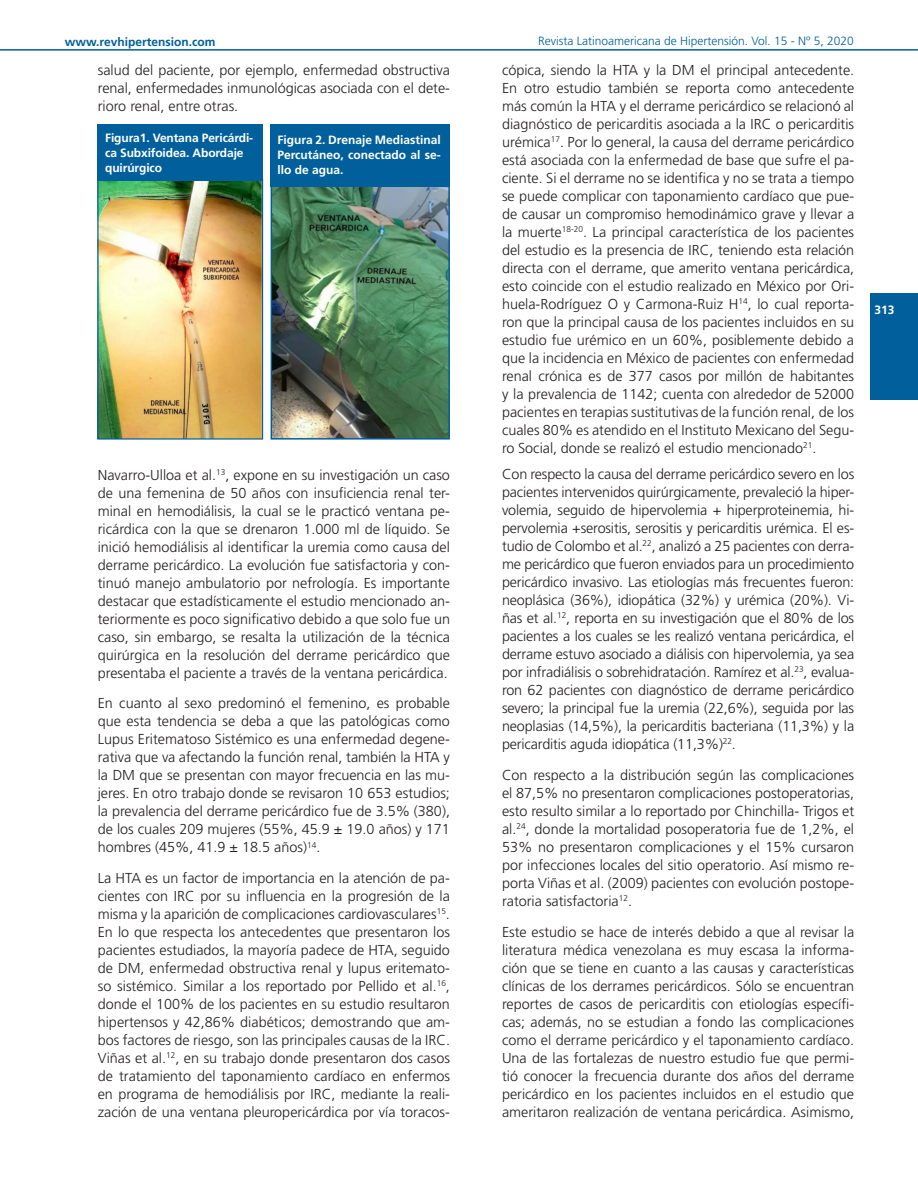
<style>
.page{position:relative;width:918px;height:1188px;background:#fff}
.page>*{position:absolute;margin:0;border:0;box-sizing:border-box;transform-origin:0 0}
.Body_Text{font:300 14.4px/18px "Frutiger";color:#231f20;text-align:justify}
.Body_Text-2{font:700 12px/15px "Frutiger";letter-spacing:-.01em;color:#fff}
.t1{font:300 12px "Frutiger";color:#01609b}
.t2{font:700 12px "Frutiger";color:#01609b}
</style>
<div class="page">
<div style="left:871px;top:293px;width:47px;height:107px;background:#01609b"></div>
<hr style="left:0;top:49px;width:918px;height:2px;background:#01609b">
<img style="left:99px;top:181px;width:162px;height:257px">
<div style="left:97px;top:178px;width:166px;height:262px;border:1px solid #01609b"></div>
<div style="left:97px;top:124px;width:166px;height:57px;background:#01609b"></div>
<img style="left:274px;top:187px;width:173px;height:250px">
<div style="left:271px;top:178px;width:179px;height:262px;border:2px solid #01609b"></div>
<div style="left:271px;top:124px;width:179px;height:63px;background:#01609b"></div>
<p class="t2" style="left:65px;top:35px;width:152px">www.revhipertension.com</p>
<p class="t1" style="left:538px;top:34px;width:317px">Revista Latinoamericana de Hipertensión. Vol. 15 - Nº 5, 2020</p>
<p class="Body_Text" style="left:98px;top:61px;width:354px">salud del paciente, por ejemplo, enfermedad obstructiva renal, enfermedades inmunológicas asociada con el dete&shy;rioro renal, entre otras.</p>
<p class="Body_Text" style="left:502px;top:61px;width:354px">cópica, siendo la HTA y la DM el principal antecedente.<br>En otro estudio también se reporta como antecedente más común la HTA y el derrame pericárdico se relacionó al diagnóstico de pericarditis asociada a la IRC o pericarditis urémica<sup>17</sup>. Por lo general, la causa del derrame pericárdico está asociada con la enfermedad de base que sufre el pa&shy;ciente. Si el derrame no se identifica y no se trata a tiempo se puede complicar con taponamiento cardíaco que pue&shy;de causar un compromiso hemodinámico grave y llevar a la muerte<sup>18-20</sup>. La principal característica de los pacientes del estudio es la presencia de IRC, teniendo esta relación directa con el derrame, que amerito ventana pericárdica, esto coincide con el estudio realizado en México por Ori&shy;huela-Rodríguez O y Carmona-Ruiz H<sup>14</sup>, lo cual reporta&shy;ron que la principal causa de los pacientes incluidos en su estudio fue urémico en un 60%, posiblemente debido a que la incidencia en México de pacientes con enfermedad renal crónica es de 377 casos por millón de habitantes y la prevalencia de 1142; cuenta con alrededor de 52000 pacientes en terapias sustitutivas de la función renal, de los cuales 80% es atendido en el Instituto Mexicano del Segu&shy;ro Social, donde se realizó el estudio mencionado<sup>21</sup>.</p>
<p class="Body_Text" style="left:502px;top:465px;width:354px">Con respecto la causa del derrame pericárdico severo en los pacientes intervenidos quirúrgicamente, prevaleció la hiper&shy;volemia, seguido de hipervolemia + hiperproteinemia, hi&shy;pervolemia +serositis, serositis y pericarditis urémica. El es&shy;tudio de Colombo et al.<sup>22</sup>, analizó a 25 pacientes con derra&shy;me pericárdico que fueron enviados para un procedimiento pericárdico invasivo. Las etiologías más frecuentes fueron: neoplásica (36%), idiopática (32%) y urémica (20%). Vi&shy;ñas et al.<sup>12</sup>, reporta en su investigación que el 80% de los pacientes a los cuales se les realizó ventana pericárdica, el derrame estuvo asociado a diálisis con hipervolemia, ya sea por infradiálisis o sobrehidratación. Ramírez et al.<sup>23</sup>, evalua&shy;ron 62 pacientes con diagnóstico de derrame pericárdico severo; la principal fue la uremia (22,6%), seguida por las neoplasias (14,5%), la pericarditis bacteriana (11,3%) y la pericarditis aguda idiopática (11,3%)<sup>22</sup>.</p>
<p class="Body_Text" style="left:502px;top:766px;width:354px">Con respecto a la distribución según las complicaciones el 87,5% no presentaron complicaciones postoperatorias, esto resulto similar a lo reportado por Chinchilla- Trigos et al.<sup>24</sup>, donde la mortalidad posoperatoria fue de 1,2%, el 53% no presentaron complicaciones y el 15% cursaron por infecciones locales del sitio operatorio. Así mismo re&shy;porta Viñas et al. (2009) pacientes con evolución postope&shy;ratoria satisfactoria<sup>12</sup>.</p>
<p class="Body_Text" style="left:502px;top:923px;width:354px">Este estudio se hace de interés debido a que al revisar la literatura médica venezolana es muy escasa la informa&shy;ción que se tiene en cuanto a las causas y características clínicas de los derrames pericárdicos. Sólo se encuentran reportes de casos de pericarditis con etiologías específi&shy;cas; además, no se estudian a fondo las complicaciones como el derrame pericárdico y el taponamiento cardíaco.<br>Una de las fortalezas de nuestro estudio fue que permi&shy;tió conocer la frecuencia durante dos años del derrame pericárdico en los pacientes incluidos en el estudio que ameritaron realización de ventana pericárdica. Asimismo,</p>
<p class="Body_Text-2" style="left:105px;top:131px;width:150px">Figura1. Ventana Pericárdi&shy;ca Subxifoidea. Abordaje quirúrgico</p>
<p class="Body_Text-2" style="left:277px;top:133px;width:165px;text-align:justify">Figura 2. Drenaje Mediastinal Percutáneo, conectado al se&shy;llo de agua.</p>
<p class="Body_Text" style="left:98px;top:466px;width:354px">Navarro-Ulloa et al.<sup>13</sup>, expone en su investigación un caso de una femenina de 50 años con insuficiencia renal ter&shy;minal en hemodiálisis, la cual se le practicó ventana pe&shy;ricárdica con la que se drenaron 1.000 ml de líquido. Se inició hemodiálisis al identificar la uremia como causa del derrame pericárdico. La evolución fue satisfactoria y con&shy;tinuó manejo ambulatorio por nefrología. Es importante destacar que estadísticamente el estudio mencionado an&shy;teriormente es poco significativo debido a que solo fue un caso, sin embargo, se resalta la utilización de la técnica quirúrgica en la resolución del derrame pericárdico que presentaba el paciente a través de la ventana pericárdica.</p>
<p class="Body_Text" style="left:98px;top:695px;width:354px">En cuanto al sexo predominó el femenino, es probable que esta tendencia se deba a que las patológicas como Lupus Eritematoso Sistémico es una enfermedad degene&shy;rativa que va afectando la función renal, también la HTA y la DM que se presentan con mayor frecuencia en las mu&shy;jeres. En otro trabajo donde se revisaron 10 653 estudios; la prevalencia del derrame pericárdico fue de 3.5% (380), de los cuales 209 mujeres (55%, 45.9 ± 19.0 años) y 171 hombres (45%, 41.9 ± 18.5 años)<sup>14</sup>.</p>
<p class="Body_Text" style="left:98px;top:869px;width:354px">La HTA es un factor de importancia en la atención de pa&shy;cientes con IRC por su influencia en la progresión de la misma y la aparición de complicaciones cardiovasculares<sup>15</sup>.<br>En lo que respecta los antecedentes que presentaron los pacientes estudiados, la mayoría padece de HTA, seguido de DM, enfermedad obstructiva renal y lupus eritemato&shy;so sistémico. Similar a los reportado por Pellido et al.<sup>16</sup>, donde el 100% de los pacientes en su estudio resultaron hipertensos y 42,86% diabéticos; demostrando que am&shy;bos factores de riesgo, son las principales causas de la IRC.<br>Viñas et al.<sup>12</sup>, en su trabajo donde presentaron dos casos de tratamiento del taponamiento cardíaco en enfermos en programa de hemodiálisis por IRC, mediante la reali&shy;zación de una ventana pleuropericárdica por vía toracos-</p>
<p class="Body_Text-2" style="left:874px;top:302px;width:22px">313</p>
</div>
